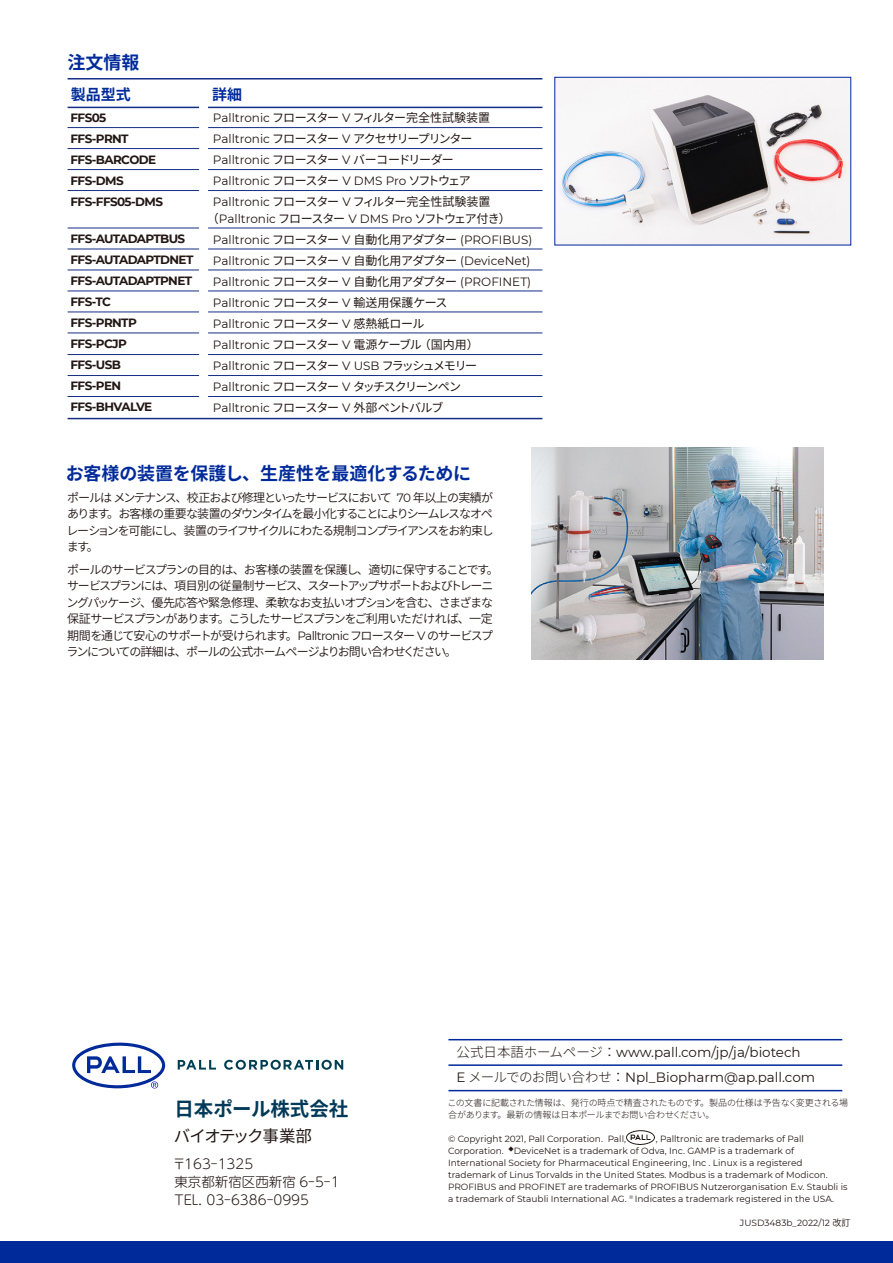
<style>
.page{position:relative;width:893px;height:1263px;background:#fff}
.page>*{position:absolute;margin:0;border:0;box-sizing:border-box;transform-origin:0 0}
.t1{font:700 19.5px "Source Han Sans JP";color:#003a58}
.t2{font:700 18px "Source Han Sans JP";letter-spacing:-.01em;color:#002a9a}
.t3{font:16.5px "Source Han Sans JP";letter-spacing:-.085em;color:#221714}
.t4{font:700 15px "Source Han Sans JP";color:#002a9a}
.t5{font:13.5px/25.5px "Montserrat";color:#221714}
.t6{font:300 13.5px/18px "UD Shin M Go Pr 6 N";color:#221714}
.t7{font:12px/16.5px "Source Han Sans JP";letter-spacing:-.09em;color:#221714;text-align:justify}
.t8{font:12px/21px "Source Han Sans JP";letter-spacing:-.085em;color:#221714}
.t9{font:12px/21px "Montserrat";color:#221714}
.t10{font:700 12px/21px "Montserrat";letter-spacing:-.05em;color:#221714}
.t11{font:12px "Source Han Sans JP";letter-spacing:-.04em;color:#221714}
.t12{font:9px/12px "Montserrat";color:#221714}
.t13{font:300 9px/12px "Source Han Sans JP";letter-spacing:-.02em;color:#221714}
.s1{font-family:"Montserrat"}
.s2{font-family:"Source Han Sans JP"}
.s3{font-family:"Source Han Sans JP";font-weight:300}
</style>
<div class="page">
<svg style="left:72px;top:1043px;width:93px;height:45px"></svg>
<svg style="left:178px;top:1060px;width:38px;height:9px"></svg>
<svg style="left:224px;top:1060px;width:119px;height:10px"></svg>
<hr style="left:448px;top:1039px;width:394px;height:1px;background:#002a9a">
<hr style="left:448px;top:1064px;width:394px;height:2px;background:#002a9a">
<hr style="left:448px;top:1090px;width:394px;height:1px;background:#002a9a">
<img style="left:627px;top:1131px;width:28px;height:14px">
<div style="left:0;top:1241px;width:893px;height:22px;background:#002a9a"></div>
<hr style="left:68px;top:78px;width:474px;height:1px;background:#142e86">
<hr style="left:68px;top:312px;width:474px;height:1px;background:#142e86">
<hr style="left:68px;top:291px;width:474px;height:1px;background:#142e86">
<hr style="left:68px;top:270px;width:474px;height:1px;background:#142e86">
<hr style="left:68px;top:249px;width:474px;height:1px;background:#142e86">
<hr style="left:68px;top:228px;width:474px;height:1px;background:#142e86">
<hr style="left:68px;top:190px;width:474px;height:1px;background:#142e86">
<hr style="left:68px;top:169px;width:474px;height:1px;background:#142e86">
<hr style="left:68px;top:148px;width:474px;height:1px;background:#142e86">
<hr style="left:68px;top:127px;width:474px;height:1px;background:#142e86">
<hr style="left:68px;top:333px;width:474px;height:1px;background:#142e86">
<hr style="left:68px;top:418px;width:474px;height:1px;background:#142e86">
<hr style="left:68px;top:107px;width:474px;height:1px;background:#142e86">
<img style="left:532px;top:448px;width:292px;height:211px">
<img style="left:557px;top:79px;width:292px;height:164px">
<div style="left:555px;top:77px;width:296px;height:168px;border:1px solid #002a9a"></div>
<hr style="left:68px;top:396px;width:474px;height:1px;background:#142e86">
<hr style="left:68px;top:375px;width:474px;height:1px;background:#142e86">
<hr style="left:68px;top:354px;width:474px;height:1px;background:#142e86">
<div style="left:199px;top:90px;width:9px;height:321px;background:#fff"></div>
<h2 class="t2" style="left:68px;top:52px;width:73px">注文情報</h2>
<h3 class="t4" style="left:71px;top:86px;width:61px">製品型式</h3>
<h3 class="t4" style="left:212px;top:86px;width:31px">詳細</h3>
<h3 class="t8" style="left:213px;top:107px;width:279px"><span class="s1">Palltronic</span> フロースター <span class="s1">V</span> フィルター完全性試験装置<br><span class="s1">Palltronic</span> フロースター <span class="s1">V</span> アクセサリープリンター<br><span class="s1">Palltronic</span> フロースター <span class="s1">V</span> バーコードリーダー</h3>
<h3 class="t9" style="left:213px;top:170px;width:259px">Palltronic <span class="s2">フロースター</span> V DMS Pro <span class="s2">ソフトウェア</span></h3>
<h3 class="t11" style="left:213px;top:195px;width:279px"><span class="s1">Palltronic</span> フロースター <span class="s1">V</span> フィルター完全性試験装置</h3>
<h3 class="t9" style="left:213px;top:207px;width:321px;text-indent:-6px"><span class="s2">（</span>Palltronic <span class="s2">フロースター</span> V DMS Pro <span class="s2">ソフトウェア付き）</span>Palltronic <span class="s2">フロースター</span> V <span class="s2">自動化用アダプター</span> (PROFIBUS)<br>Palltronic <span class="s2">フロースター</span> V <span class="s2">自動化用アダプター</span> (DeviceNet)<br>Palltronic <span class="s2">フロースター</span> V <span class="s2">自動化用アダプター</span> (PROFINET)</h3>
<h3 class="t8" style="left:213px;top:292px;width:267px"><span class="s1">Palltronic</span> フロースター <span class="s1">V</span> 輸送用保護ケース<br><span class="s1">Palltronic</span> フロースター <span class="s1">V</span> 感熱紙ロール<br><span class="s1">Palltronic</span> フロースター <span class="s1">V</span> 電源ケーブル（国内用）<br><span class="s1">Palltronic</span> フロースター <span class="s1">V USB</span> フラッシュメモリー<br><span class="s1">Palltronic</span> フロースター <span class="s1">V</span> タッチスクリーンペン<br><span class="s1">Palltronic</span> フロースター <span class="s1">V</span> 外部ベントバルブ</h3>
<h3 class="t10" style="left:71px;top:106px;width:94px">FFS05<br>FFS-PRNT<br>FFS-BARCODE<br>FFS-DMS<br>FFS-FFS05-DMS</h3>
<h3 class="t10" style="left:71px;top:228px;width:124px">FFS-AUTADAPTBUS<br>FFS-AUTADAPTDNET<br>FFS-AUTADAPTPNET<br>FFS-TC<br>FFS-PRNTP<br>FFS-PCJP<br>FFS-USB<br>FFS-PEN<br>FFS-BHVALVE</h3>
<h2 class="t2" style="left:66px;top:463px;width:407px">お客様の装置を保護し、生産性を最適化するために</h2>
<h3 class="t7" style="left:67px;top:489px;width:429px">ポールはメンテナンス、校正および修理といったサービスにおいて <span class="s1">70</span> 年以上の実績があります。お客様の重要な装置のダウンタイムを最小化することによりシームレスなオペレーションを可能にし、装置のライフサイクルにわたる規制コンプライアンスをお約束します。</h3>
<p class="t7" style="left:66px;top:561px;width:434px;text-align:left">ポールのサービスプランの目的は、お客様の装置を保護し、適切に保守することです。サービスプランには、項目別の従量制サービス、スタートアップサポートおよびトレーニングパッケージ、優先応答や緊急修理、柔軟なお支払いオプションを含む、さまざまな保証サービスプランがあります。こうしたサービスプランをご利用いただければ、一定期間を通じて安心のサポートが受けられます。<span class="s1">Palltronic</span> フロースター <span class="s1">V</span> のサービスプランについての詳細は、ポールの公式ホームページよりお問い合わせください。</p>
<h1 class="t1" style="left:174px;top:1098px;width:175px">日本ポール株式会社</h1>
<h3 class="t3" style="left:174px;top:1126px;width:140px">バイオテック事業部</h3>
<h3 class="t6" style="left:173px;top:1154px;width:168px">〒163-1325<br>東京都新宿区西新宿 6-5-1<br>TEL. 03-6386-0995</h3>
<h3 class="t5" style="left:457px;top:1039px;width:360px"><span class="s3">公式日本語ホームページ：</span>www.pall.com/jp/ja/biotech<br>E <span class="s3">メールでのお問い合わせ：</span>Npl_Biopharm@ap.pall.com</h3>
<p class="t13" style="left:447px;top:1097px;width:402px">この文書に記載された情報は、発行の時点で精査されたものです。製品の仕様は予告なく変更される場合があります。最新の情報は日本ポールまでお問い合わせください。</p>
<p class="t12" style="left:448px;top:1133px;width:401px">© Copyright 2021, Pall Corporation. Pall, <span class="s2">　　</span> , Palltronic are trademarks of Pall Corporation. <sup>◆</sup>DeviceNet is a trademark of Odva, Inc. GAMP is a trademark of International Society for Pharmaceutical Engineering, Inc . Linux is a registered trademark of Linus Torvalds in the United States. Modbus is a trademark of Modicon.<br>PROFIBUS and PROFINET are trademarks of PROFIBUS Nutzerorganisation E.v. Staubli is a trademark of Staubli International AG. <sup>®</sup> Indicates a trademark registered in the USA.</p>
<p class="t12" style="left:740px;top:1217px;width:112px">JUSD3483b_2022/12 <span class="s2">改訂</span></p>
</div>
